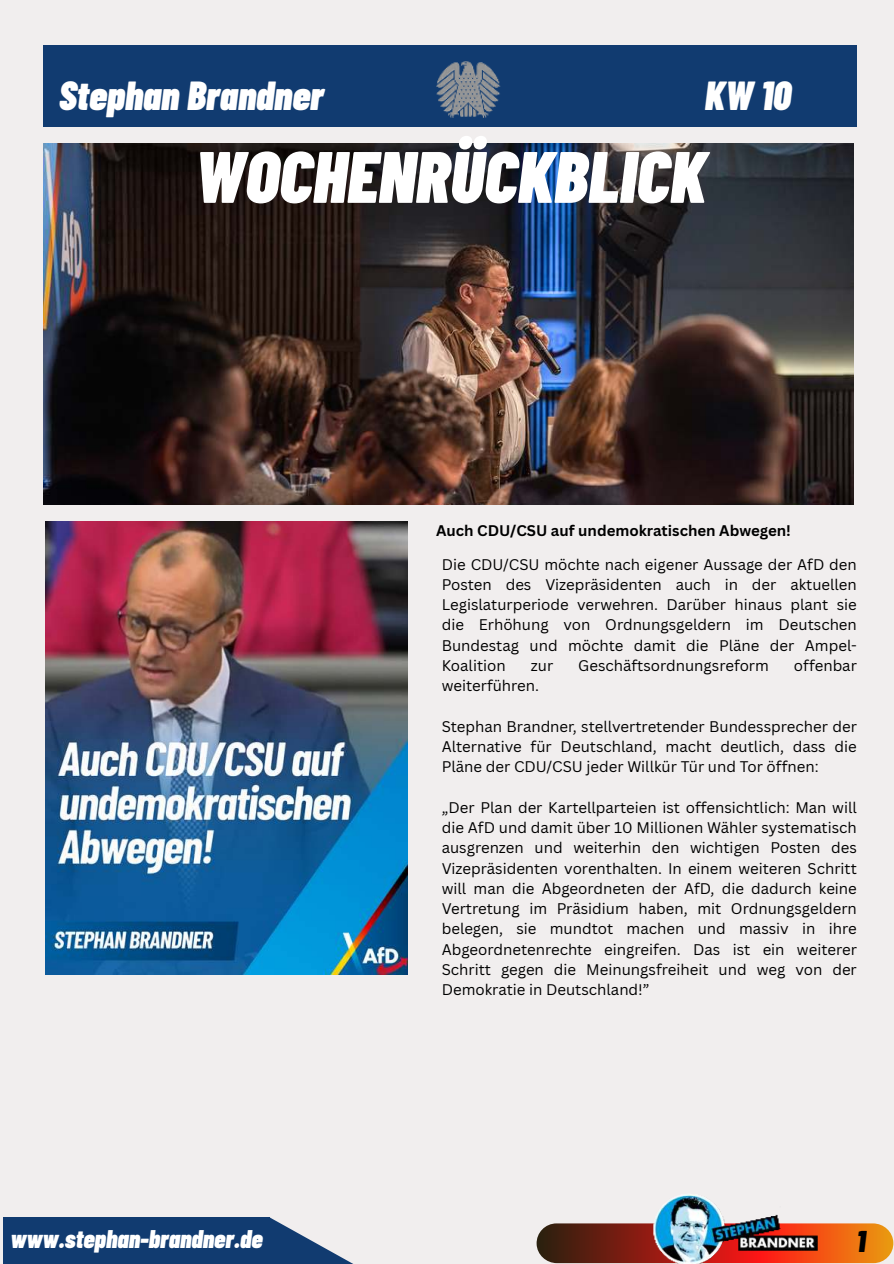
<style>
.page{position:relative;width:894px;height:1264px;background:#fff}
.page>*{position:absolute;margin:0;border:0;box-sizing:border-box;transform-origin:0 0}
.t1{font:italic 900 72.6px "Barlow Condensed";color:#fff}
.t2{font:italic 900 40.5px "Barlow Condensed";color:#fff}
.t3{font:italic 900 30px "Barlow Condensed";color:#000}
.t4{font:italic 900 25.5px "Barlow Condensed";color:#fff}
.t5{font:15px/20.2px "Canva Sans";color:#000;text-align:justify}
.t6{font:700 15px "Canva Sans";color:#000}
</style>
<div class="page">
<div style="left:0;top:0;width:893px;height:1263px;background:#f1eeee"></div>
<div style="left:43px;top:45px;width:813px;height:82px;background:#113b70"></div>
<svg style="left:536px;top:1223px;width:356px;height:40px"></svg>
<svg style="left:270px;top:1217px;width:82px;height:46px"></svg>
<div style="left:3px;top:1217px;width:267px;height:46px;background:#113b70"></div>
<img style="left:436px;top:61px;width:65px;height:57px">
<img style="left:649px;top:1194px;width:171px;height:69px">
<img style="left:43px;top:143px;width:810px;height:361px">
<img style="left:45px;top:521px;width:362px;height:453px">
<h2 class="t2" style="left:59px;top:67px;width:266px">Stephan Brandner</h2>
<h2 class="t2" style="left:704px;top:67px;width:88px">KW 10</h2>
<h1 class="t1" style="left:194px;top:125px;width:513px">WOCHENRÜCKBLICK</h1>
<p class="t6" style="left:436px;top:521px;width:356px">Auch CDU/CSU auf undemokratischen Abwegen!</p>
<p class="t5" style="left:441px;top:554px;width:416px">Die CDU/CSU möchte nach eigener Aussage der AfD den Posten des Vizepräsidenten auch in der aktuellen Legislaturperiode verwehren. Darüber hinaus plant sie die Erhöhung von Ordnungsgeldern im Deutschen Bundestag und möchte damit die Pläne der Ampel-Koalition</p>
<p class="t5" style="left:530px;top:655px;width:24px">zur</p>
<p class="t5" style="left:578px;top:655px;width:192px">Geschäftsordnungsreform</p>
<p class="t5" style="left:793px;top:655px;width:64px">offenbar</p>
<p class="t5" style="left:441px;top:675px;width:99px">weiterführen.</p>
<p class="t5" style="left:441px;top:716px;width:416px">Stephan Brandner, stellvertretender Bundessprecher der Alternative für Deutschland, macht deutlich, dass die Pläne der CDU/CSU jeder Willkür Tür und Tor öffnen:</p>
<p class="t5" style="left:441px;top:797px;width:416px">„Der Plan der Kartellparteien ist offensichtlich: Man will die AfD und damit über 10 Millionen Wähler systematisch ausgrenzen und weiterhin den wichtigen Posten des Vizepräsidenten vorenthalten. In einem weiteren Schritt will man die Abgeordneten der AfD, die dadurch keine Vertretung im Präsidium haben, mit Ordnungsgeldern belegen, sie mundtot machen und massiv in ihre Abgeordnetenrechte eingreifen. Das ist ein weiterer Schritt gegen die Meinungsfreiheit und weg von der Demokratie in Deutschland!”</p>
<h3 class="t4" style="left:10px;top:1220px;width:254px">www.stephan-brandner.de</h3>
<h3 class="t3" style="left:856px;top:1219px;width:10px">1</h3>
</div>
